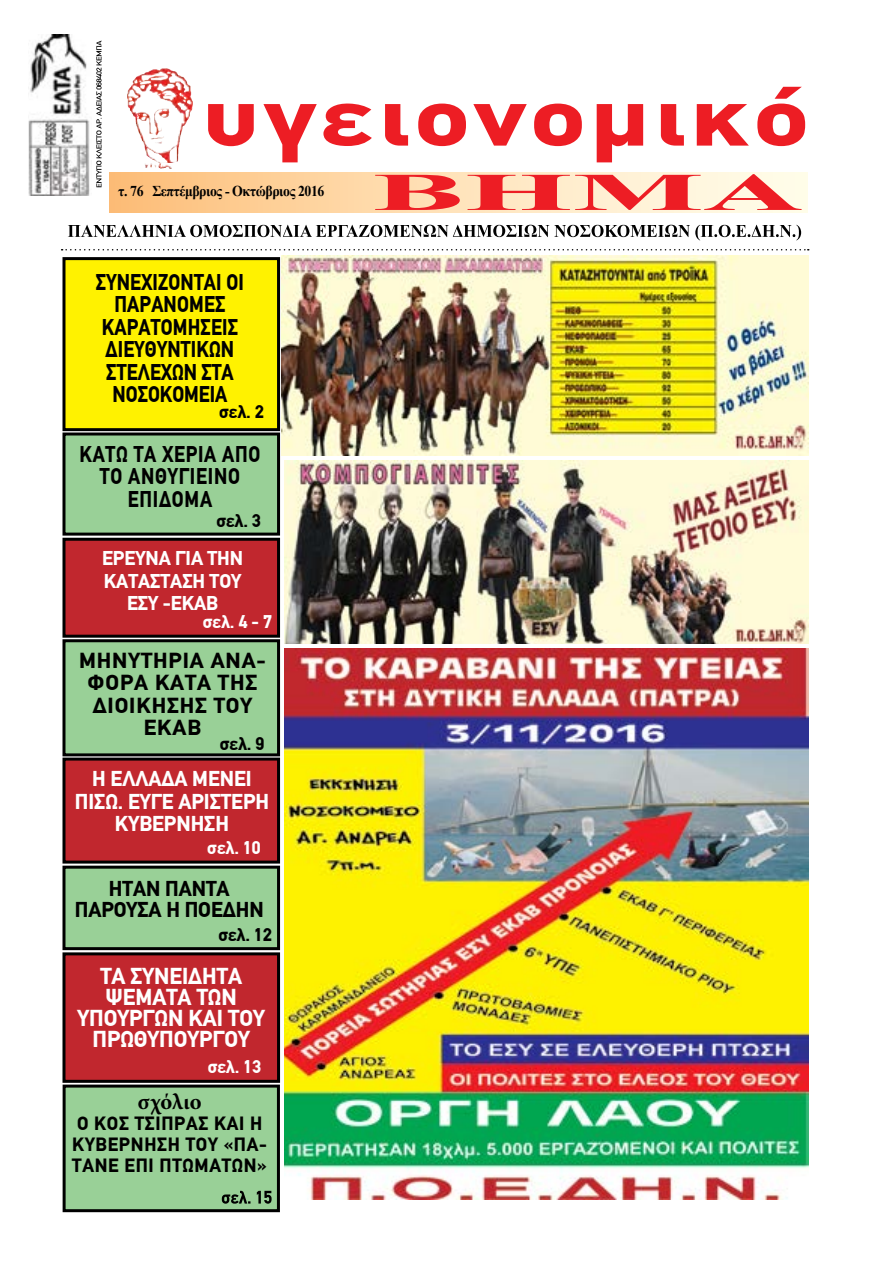
<style>
.page{position:relative;width:872px;height:1276px;background:#fff}
.page>*{position:absolute;margin:0;border:0;box-sizing:border-box;transform-origin:0 0}
.t1{font:700 22.5px/21px "CF Din";color:#fff;text-align:center}
.t2{font:700 22.5px "Minion Pro";letter-spacing:-.005em;color:#000}
.t3{font:700 22.2px/22.5px "CF Din";letter-spacing:.04em;color:#000;text-align:center;scale:.88 1}
.t4{font:700 21.3px/22.5px "CF Din";letter-spacing:.04em;color:#000;text-align:center;scale:1.06 1}
.t5{font:700 21px/22.5px "CF Din";color:#fff;text-align:center}
.t6{font:700 21px/21px "CF Din";color:#000;text-align:center}
.t7{font:700 19.5px/22.5px "CF Din";color:#fff;text-align:center}
.t8{font:700 18.75px "CF Din";color:#000}
.t9{font:700 18px "CF Din";color:#000}
.t10{font:700 18px "CF Din";color:#fff}
.t11{font:700 15px "Times New Roman";letter-spacing:-.03em;color:#000;scale:.92 1}
</style>
<div class="page">
<div style="left:64px;top:867px;width:214px;height:81px;background:#99d097"></div>
<div style="left:62px;top:865px;width:218px;height:85px;border:3px solid #000"></div>
<div style="left:64px;top:259px;width:214px;height:171px;background:#fff200"></div>
<div style="left:62px;top:257px;width:218px;height:174px;border:3px solid #000"></div>
<div style="left:64px;top:641px;width:214px;height:114px;background:#99d097"></div>
<div style="left:62px;top:639px;width:218px;height:117px;border:3px solid #000"></div>
<div style="left:64px;top:434px;width:214px;height:100px;background:#99d097"></div>
<div style="left:62px;top:432px;width:218px;height:103px;border:3px solid #000"></div>
<div style="left:64px;top:539px;width:214px;height:97px;background:#c1272e"></div>
<div style="left:62px;top:538px;width:218px;height:99px;border:3px solid #000"></div>
<svg style="left:62px;top:249px;width:746px;height:1px"></svg>
<svg style="left:68px;top:225px;width:733px;height:15px"></svg>
<div style="left:109px;top:172px;width:699px;height:41px;background:linear-gradient(to right,#fdbf7b,#fffff3)"></div>
<svg style="left:208px;top:87px;width:597px;height:75px"></svg>
<svg style="left:375px;top:174px;width:426px;height:36px;background:#f79788"></svg>
<img style="left:127px;top:68px;width:35px;height:39px">
<svg style="left:96px;top:41px;width:5px;height:146px"></svg>
<div style="left:64px;top:1086px;width:214px;height:124px;background:#99d097"></div>
<div style="left:63px;top:1084px;width:217px;height:128px;border:3px solid #000"></div>
<svg style="left:221px;top:1190px;width:50px;height:14px"></svg>
<img style="left:28px;top:34px;width:62px;height:161px">
<img style="left:285px;top:648px;width:523px;height:551px">
<img style="left:282px;top:256px;width:526px;height:199px">
<img style="left:285px;top:460px;width:523px;height:183px">
<div style="left:64px;top:759px;width:214px;height:103px;background:#c1272e"></div>
<div style="left:62px;top:757px;width:218px;height:106px;border:3px solid #000"></div>
<div style="left:64px;top:954px;width:214px;height:127px;background:#c1272e"></div>
<div style="left:62px;top:952px;width:218px;height:130px;border:3px solid #000"></div>
<p class="t11" style="left:118px;top:181px;width:226px">τ. 76 Σεπτέμβριος - Οκτώβριος 2016</p>
<p class="t3" style="left:96px;top:270px;width:25px">Συνεχί</p>
<p class="t3" style="left:158px;top:270px;width:25px">ζονται</p>
<p class="t3" style="left:226px;top:270px;width:10px">οι</p>
<p class="t3" style="left:114px;top:293px;width:15px">παράνομες</p>
<p class="t3" style="left:102px;top:315px;width:15px">καρατομ</p>
<p class="t3" style="left:188px;top:315px;width:26px">ήσεις</p>
<p class="t3" style="left:106px;top:338px;width:65px;text-align:left">Διευθυντικών<br>Στελεχών</p>
<p class="t3" style="left:201px;top:360px;width:14px">στα</p>
<p class="t3" style="left:113px;top:383px;width:29px">Νοσοκομεία</p>
<p class="t9" style="left:219px;top:398px;width:46px">σελ. 2</p>
<p class="t3" style="left:79px;top:442px;width:207px">ΚΑΤΩ ΤΑ ΧΕΡΙΑ ΑΠΟ<br>ΤΟ ΑΝΘΥΓΙΕΙΝΟ<br>ΕΠΙΔΟΜΑ</p>
<p class="t9" style="left:216px;top:507px;width:46px">σελ. 3</p>
<p class="t7" style="left:102px;top:547px;width:143px">ΕΡΕΥΝΑ ΓΙΑ ΤΗΝ<br>ΚΑΤΑΣΤΑΣΗ ΤΟΥ<br>ΕΣΥ -ΕΚΑΒ</p>
<p class="t10" style="left:203px;top:608px;width:71px">σελ. 4 - 7</p>
<p class="t4" style="left:79px;top:649px;width:178px">ΜΗΝΥΤΗΡΙΑ ΑΝΑ-<br>ΦΟΡΑ ΚΑΤΑ ΤΗΣ<br>ΔΙΟΙΚΗΣΗΣ ΤΟΥ<br>ΕΚΑΒ</p>
<p class="t9" style="left:220px;top:730px;width:46px">σελ. 9</p>
<p class="t5" style="left:75px;top:767px;width:193px">Η ΕΛΛΑΔΑ ΜΕΝΕΙ<br>ΠΙΣΩ. ΕΥΓΕ ΑΡΙΣΤΕΡΗ<br>ΚΥΒΕΡΝΗΣΗ</p>
<p class="t10" style="left:207px;top:834px;width:55px">σελ. 10</p>
<p class="t6" style="left:75px;top:878px;width:190px">ΗΤΑΝ ΠΑΝΤΑ<br>ΠΑΡΟΥΣΑ Η ΠΟΕΔΗΝ</p>
<p class="t9" style="left:218px;top:921px;width:55px">σελ. 12</p>
<p class="t1" style="left:78px;top:965px;width:189px">ΤΑ ΣΥΝΕΙΔΗΤΑ<br>ΨΕΜΑΤΑ ΤΩΝ<br>ΥΠΟΥΡΓΩΝ ΚΑΙ ΤΟΥ<br>ΠΡΩΘΥΠΟΥΡΓΟΥ</p>
<p class="t10" style="left:208px;top:1053px;width:55px">σελ. 13</p>
<p class="t2" style="left:138px;top:1085px;width:65px">σχόλιο</p>
<p class="t8" style="left:77px;top:1109px;width:30px">Ο κος</p>
<p class="t8" style="left:135px;top:1109px;width:22px">Τσίπρας</p>
<p class="t8" style="left:214px;top:1109px;width:11px">και</p>
<p class="t8" style="left:250px;top:1109px;width:11px">η</p>
<p class="t8" style="left:72px;top:1130px;width:13px">κυβέρνησ</p>
<p class="t8" style="left:168px;top:1130px;width:30px">ή του</p>
<p class="t8" style="left:223px;top:1130px;width:45px">«πα-</p>
<p class="t8" style="left:72px;top:1151px;width:13px">τάνε</p>
<p class="t8" style="left:124px;top:1151px;width:10px">επί</p>
<p class="t8" style="left:159px;top:1151px;width:13px">πτωμάτων</p>
<p class="t8" style="left:257px;top:1151px;width:11px">»</p>
</div>
